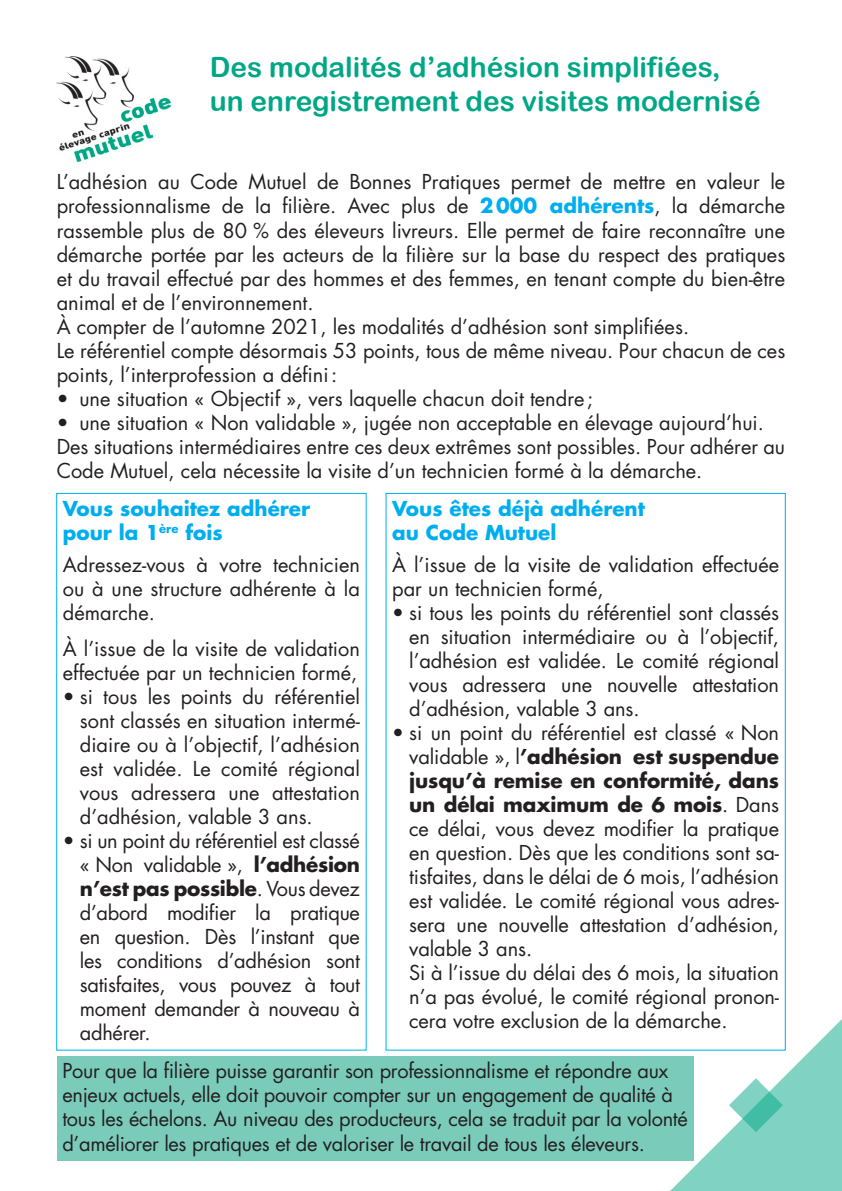
<style>
.page{position:relative;width:842px;height:1191px;background:#fff}
.page>*{position:absolute;margin:0;border:0;box-sizing:border-box;transform-origin:0 0}
.t1{font:28px/33.6px "Arial Rounded MT Bold";color:#00a786}
.t2{font:20px/24px "Futura Std";color:#231f20;text-align:justify}
.t3{font:700 20px/24px "Futura Std";color:#00aeef}
.s1{font-weight:700;color:#00aeef}
.s2{font-weight:700}
</style>
<div class="page">
<svg style="left:658px;top:1019px;width:184px;height:172px"></svg>
<div style="left:57px;top:1056px;width:637px;height:105px;background:#7bcbbb"></div>
<img style="left:57px;top:57px;width:114px;height:105px">
<p class="t1" style="left:210px;top:50px;width:552px">Des modalités d’adhésion simplifiées, un enregistrement des visites modernisé</p>
<p class="t2" style="left:57px;top:170px;width:730px">L’adhésion au Code Mutuel de Bonnes Pratiques permet de mettre en valeur le professionnalisme de la filière. Avec plus de <span class="s1">2000 adhérents</span>, la démarche rassemble plus de 80 % des éleveurs livreurs. Elle permet de faire reconnaître une démarche portée par les acteurs de la filière sur la base du respect des pratiques et du travail effectué par des hommes et des femmes, en tenant compte du bien-être animal et de l’environnement.</p>
<p class="t2" style="left:57px;top:314px;width:634px">À compter de l’automne 2021, les modalités d’adhésion sont simplifiées.</p>
<p class="t2" style="left:57px;top:338px;width:730px">Le référentiel compte désormais 53 points, tous de même niveau. Pour chacun de ces points, l’interprofession a défini:</p>
<p class="t2" style="left:57px;top:386px;width:538px">• une situation « Objectif », vers laquelle chacun doit tendre;</p>
<p class="t2" style="left:57px;top:410px;width:709px">• une situation « Non validable », jugée non acceptable en élevage aujourd’hui.</p>
<p class="t2" style="left:57px;top:434px;width:730px">Des situations intermédiaires entre ces deux extrêmes sont possibles. Pour adhérer au<br>Code Mutuel, cela nécessite la visite d’un technicien formé à la démarche.</p>
<p class="t3" style="left:63px;top:496px;width:249px">Vous souhaitez adhérer</p>
<p class="t3" style="left:63px;top:520px;width:161px">pour la 1<sup>ère</sup> fois</p>
<p class="t2" style="left:63px;top:553px;width:299px">Adressez-vous à votre technicien ou à une structure adhérente à la démarche.</p>
<p class="t2" style="left:63px;top:637px;width:299px">À l’issue de la visite de validation effectuée par un technicien formé,</p>
<p class="t2" style="left:80px;top:685px;width:282px;text-indent:-17px">• si tous les points du référentiel sont classés en situation intermé&shy;diaire ou à l’objectif, l’adhésion est validée. Le comité régional vous adressera une attestation d’adhésion, valable 3 ans.</p>
<p class="t2" style="left:80px;top:829px;width:282px;text-indent:-17px">• si un point du référentiel est classé « Non validable », <span class="s2">l’adhésion n’est pas possible</span>. Vous devez d’abord modifier la pratique en question. Dès l’instant que les conditions d’adhésion sont satisfaites, vous pouvez à tout moment demander à nouveau à adhérer.</p>
<p class="t3" style="left:392px;top:496px;width:254px">Vous êtes déjà adhérent au Code Mutuel</p>
<p class="t2" style="left:392px;top:553px;width:388px">À l’issue de la visite de validation effectuée par un technicien formé,</p>
<p class="t2" style="left:409px;top:601px;width:371px;text-indent:-17px">• si tous les points du référentiel sont classés en situation intermédiaire ou à l’objectif, l’adhésion est validée. Le comité régional vous adressera une nouvelle attestation d’adhésion, valable 3 ans.</p>
<p class="t2" style="left:409px;top:721px;width:371px;text-indent:-17px">• si un point du référentiel est classé « Non validable », l<span class="s2">’adhésion est suspendue jusqu’à remise en conformité, dans un délai maximum de 6 mois</span>. Dans ce délai, vous devez modifier la pratique en question. Dès que les conditions sont sa&shy;tisfaites, dans le délai de 6 mois, l’adhésion est validée. Le comité régional vous adres&shy;sera une nouvelle attestation d’adhésion, valable 3 ans.</p>
<p class="t2" style="left:409px;top:961px;width:371px">Si à l’issue du délai des 6 mois, la situation n’a pas évolué, le comité régional pronon&shy;cera votre exclusion de la démarche.</p>
<p class="t2" style="left:62px;top:1059px;width:627px;text-align:left">Pour que la filière puisse garantir son professionnalisme et répondre aux enjeux actuels, elle doit pouvoir compter sur un engagement de qualité à tous les échelons. Au niveau des producteurs, cela se traduit par la volonté d’améliorer les pratiques et de valoriser le travail de tous les éleveurs.</p>
</div>
